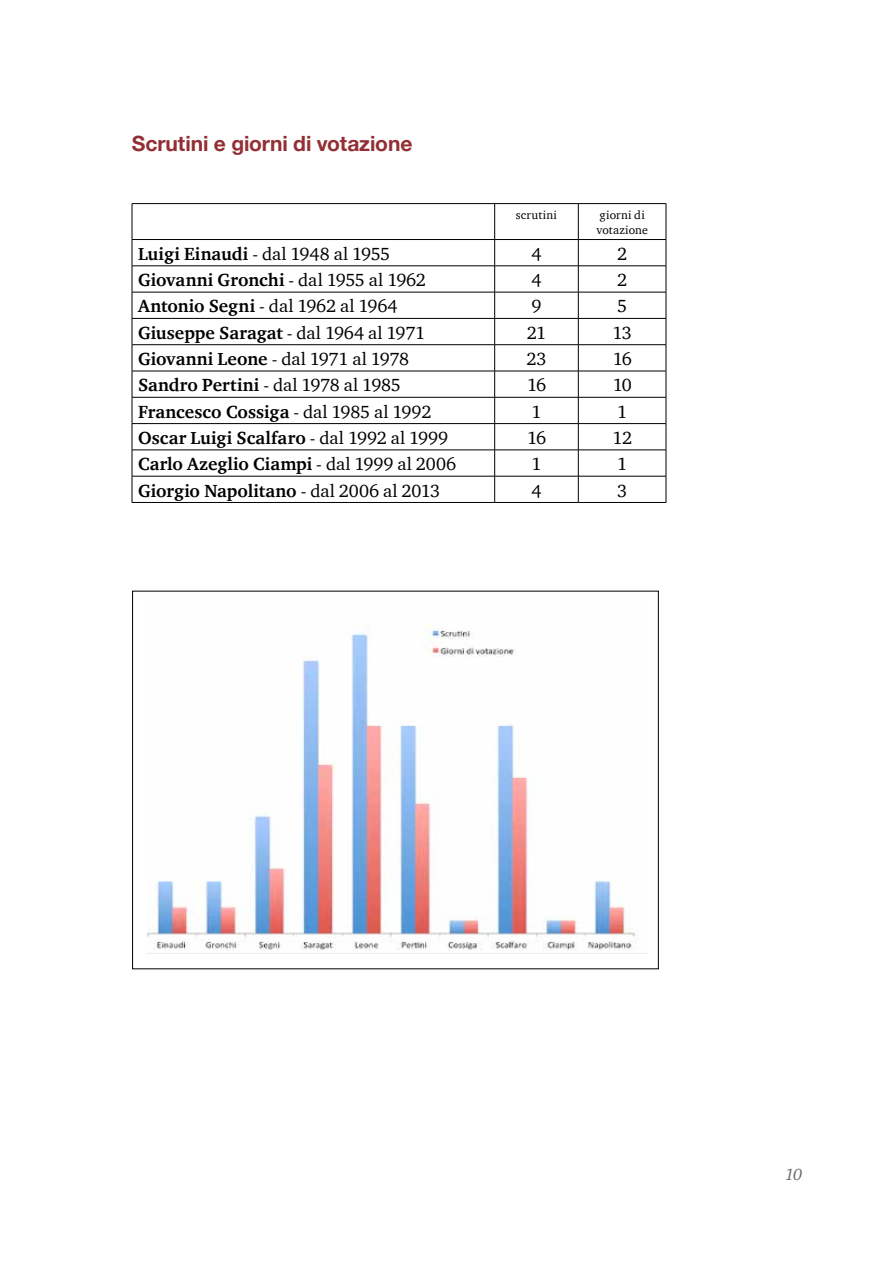
<style>
.page{position:relative;width:893px;height:1263px;background:#fff}
.page>*{position:absolute;margin:0;border:0;box-sizing:border-box;transform-origin:0 0}
.t1{font:700 21px "Helvetica Neue";letter-spacing:-.005em;color:#932f34}
.t2{font:700 18px "Charter ITC";letter-spacing:.005em;color:#000}
.t3{font:18px "Charter ITC";letter-spacing:-.015em;color:#000}
.t4{font:italic 16.5px "Charter ITC";color:#6d6e71}
.t5{font:12px/14.4px "Charter ITC";letter-spacing:.02em;color:#000}
.s1{font-weight:700}
.s2{font-weight:400}
</style>
<div class="page">
<hr style="left:132px;top:203px;width:363px;height:1px;background:#000">
<hr style="left:132px;top:204px;width:1px;height:35px;background:#000">
<hr style="left:495px;top:203px;width:83px;height:1px;background:#000">
<hr style="left:494px;top:204px;width:1px;height:35px;background:#000">
<hr style="left:578px;top:203px;width:88px;height:1px;background:#000">
<hr style="left:578px;top:204px;width:1px;height:35px;background:#000">
<hr style="left:666px;top:204px;width:1px;height:35px;background:#000">
<hr style="left:132px;top:239px;width:363px;height:1px;background:#000">
<hr style="left:495px;top:239px;width:83px;height:1px;background:#000">
<hr style="left:578px;top:239px;width:88px;height:1px;background:#000">
<hr style="left:132px;top:266px;width:363px;height:1px;background:#000">
<hr style="left:495px;top:266px;width:83px;height:1px;background:#000">
<hr style="left:578px;top:266px;width:88px;height:1px;background:#000">
<hr style="left:132px;top:292px;width:363px;height:1px;background:#000">
<hr style="left:495px;top:292px;width:83px;height:1px;background:#000">
<hr style="left:578px;top:292px;width:88px;height:1px;background:#000">
<hr style="left:132px;top:318px;width:363px;height:1px;background:#000">
<hr style="left:495px;top:318px;width:83px;height:1px;background:#000">
<hr style="left:578px;top:318px;width:88px;height:1px;background:#000">
<hr style="left:132px;top:344px;width:363px;height:1px;background:#000">
<hr style="left:495px;top:344px;width:83px;height:1px;background:#000">
<hr style="left:578px;top:344px;width:88px;height:1px;background:#000">
<hr style="left:132px;top:371px;width:363px;height:1px;background:#000">
<hr style="left:495px;top:371px;width:83px;height:1px;background:#000">
<hr style="left:578px;top:371px;width:88px;height:1px;background:#000">
<hr style="left:132px;top:397px;width:363px;height:1px;background:#000">
<hr style="left:495px;top:397px;width:83px;height:1px;background:#000">
<hr style="left:578px;top:397px;width:88px;height:1px;background:#000">
<hr style="left:132px;top:423px;width:363px;height:1px;background:#000">
<hr style="left:495px;top:423px;width:83px;height:1px;background:#000">
<hr style="left:578px;top:423px;width:88px;height:1px;background:#000">
<hr style="left:132px;top:450px;width:363px;height:1px;background:#000">
<hr style="left:495px;top:450px;width:83px;height:1px;background:#000">
<hr style="left:578px;top:450px;width:88px;height:1px;background:#000">
<hr style="left:132px;top:476px;width:363px;height:1px;background:#000">
<svg style="left:132px;top:240px;width:1px;height:262px"></svg>
<hr style="left:495px;top:476px;width:83px;height:1px;background:#000">
<svg style="left:494px;top:240px;width:1px;height:262px"></svg>
<hr style="left:578px;top:476px;width:88px;height:1px;background:#000">
<svg style="left:578px;top:240px;width:1px;height:262px"></svg>
<svg style="left:666px;top:240px;width:1px;height:262px"></svg>
<hr style="left:132px;top:502px;width:363px;height:1px;background:#000">
<hr style="left:495px;top:502px;width:83px;height:1px;background:#000">
<hr style="left:578px;top:502px;width:88px;height:1px;background:#000">
<img style="left:147px;top:623px;width:489px;height:328px">
<p class="t1" style="left:132px;top:124px;width:282px">Scrutini e giorni di votazione</p>
<p class="t5" style="left:516px;top:208px;width:43px">scrutini</p>
<p class="t5" style="left:596px;top:208px;width:53px">giorni di votazione</p>
<p class="t3" style="left:138px;top:242px;width:254px"><span class="s1">Luigi Einaudi</span> - dal 1948 al 1955</p>
<p class="t3" style="left:531px;top:242px;width:12px">4</p>
<p class="t3" style="left:617px;top:242px;width:12px">2</p>
<p class="t2" style="left:138px;top:269px;width:289px">Giovanni Gronchi <span class="s2">- dal 1955 al 1962</span></p>
<p class="t3" style="left:531px;top:269px;width:12px">4</p>
<p class="t3" style="left:617px;top:269px;width:12px">2</p>
<p class="t3" style="left:138px;top:295px;width:261px"><span class="s1">Antonio Segni</span> - dal 1962 al 1964</p>
<p class="t3" style="left:531px;top:295px;width:12px">9</p>
<p class="t3" style="left:617px;top:295px;width:12px">5</p>
<p class="t2" style="left:138px;top:321px;width:289px">Giuseppe Saragat <span class="s2">- dal 1964 al 1971</span></p>
<p class="t3" style="left:527px;top:321px;width:21px">21</p>
<p class="t3" style="left:612px;top:321px;width:21px">13</p>
<p class="t3" style="left:138px;top:348px;width:273px"><span class="s1">Giovanni Leone</span> - dal 1971 al 1978</p>
<p class="t3" style="left:527px;top:348px;width:21px">23</p>
<p class="t3" style="left:613px;top:348px;width:20px">16</p>
<p class="t3" style="left:138px;top:374px;width:264px"><span class="s1">Sandro Pertini</span> - dal 1978 al 1985</p>
<p class="t3" style="left:527px;top:374px;width:20px">16</p>
<p class="t3" style="left:613px;top:374px;width:20px">10</p>
<p class="t2" style="left:138px;top:400px;width:295px">Francesco Cossiga <span class="s2">- dal 1985 al 1992</span></p>
<p class="t3" style="left:531px;top:400px;width:12px">1</p>
<p class="t3" style="left:617px;top:400px;width:12px">1</p>
<p class="t2" style="left:138px;top:427px;width:312px">Oscar Luigi Scalfaro <span class="s2">- dal 1992 al 1999</span></p>
<p class="t3" style="left:527px;top:426px;width:20px">16</p>
<p class="t3" style="left:612px;top:426px;width:21px">12</p>
<p class="t2" style="left:138px;top:453px;width:320px">Carlo Azeglio Ciampi <span class="s2">- dal 1999 al 2006</span></p>
<p class="t3" style="left:532px;top:453px;width:12px">1</p>
<p class="t3" style="left:617px;top:453px;width:12px">1</p>
<p class="t2" style="left:138px;top:479px;width:304px">Giorgio Napolitano <span class="s2">- dal 2006 al 2013</span></p>
<p class="t3" style="left:532px;top:479px;width:12px">4</p>
<p class="t3" style="left:617px;top:479px;width:12px">3</p>
<p class="t4" style="left:785px;top:1164px;width:19px">10</p>
</div>
